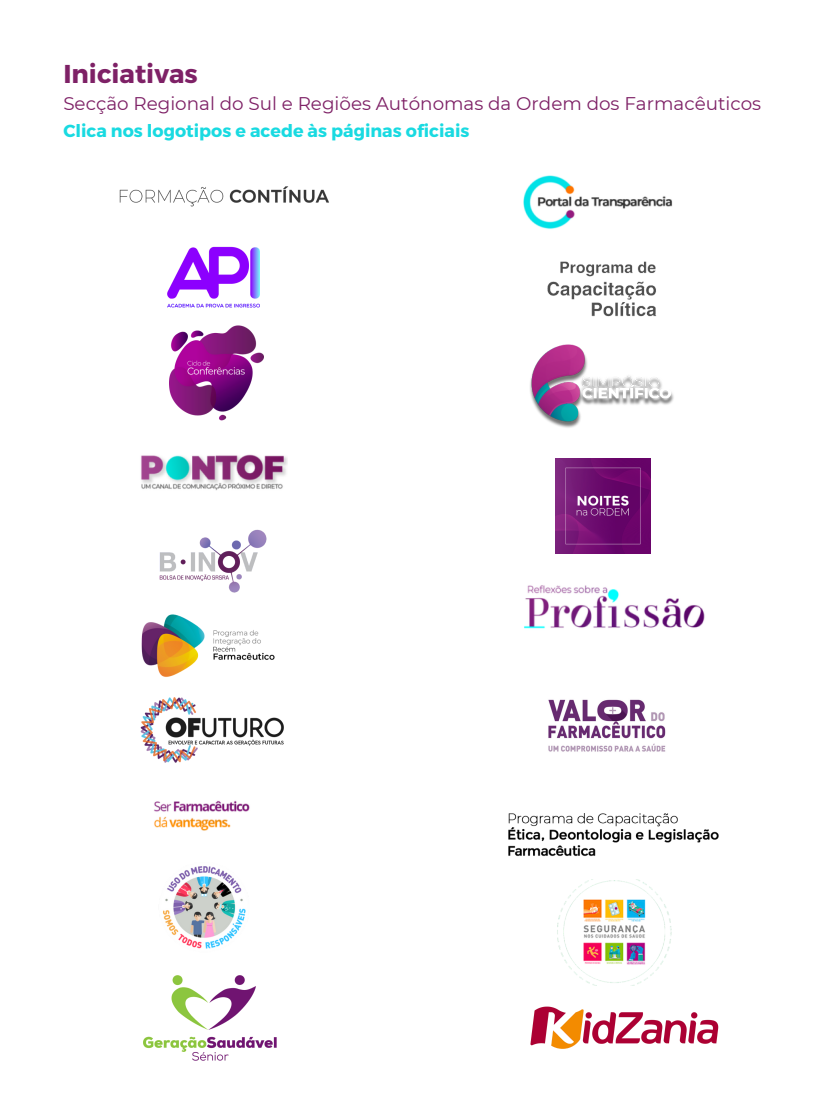
<style>
.page{position:relative;width:831px;height:1108px;background:#fff}
.page>*{position:absolute;margin:0;border:0;box-sizing:border-box;transform-origin:0 0}
.t1{font:700 25.81px "Montserrat";color:#7e2166}
.t2{font:18.31px "Montserrat";color:#7e2166}
.t3{font:700 17.5px "Montserrat";color:#19dae1}
</style>
<div class="page">
<img style="left:169px;top:325px;width:95px;height:95px">
<img style="left:140px;top:697px;width:144px;height:66px">
<img style="left:119px;top:186px;width:210px;height:21px">
<img style="left:530px;top:1006px;width:189px;height:43px">
<img style="left:159px;top:529px;width:108px;height:64px">
<img style="left:141px;top:614px;width:134px;height:63px">
<img style="left:555px;top:458px;width:95px;height:96px">
<img style="left:143px;top:975px;width:134px;height:86px">
<img style="left:548px;top:699px;width:118px;height:53px">
<img style="left:163px;top:866px;width:83px;height:83px">
<img style="left:557px;top:879px;width:115px;height:106px">
<img style="left:508px;top:813px;width:211px;height:43px">
<img style="left:547px;top:261px;width:110px;height:56px">
<img style="left:530px;top:344px;width:144px;height:84px">
<img style="left:167px;top:246px;width:93px;height:62px">
<img style="left:524px;top:585px;width:181px;height:44px">
<img style="left:523px;top:175px;width:150px;height:54px">
<img style="left:141px;top:454px;width:147px;height:37px">
<img style="left:154px;top:800px;width:96px;height:31px">
<h1 class="t1" style="left:63px;top:56px;width:136px">Iniciativas</h1>
<p class="t2" style="left:63px;top:92px;width:699px">Secção Regional do Sul e Regiões Autónomas da Ordem dos Farmacêuticos</p>
<p class="t3" style="left:63px;top:119px;width:407px">Clica nos logotipos e acede às páginas oficiais</p>
</div>
